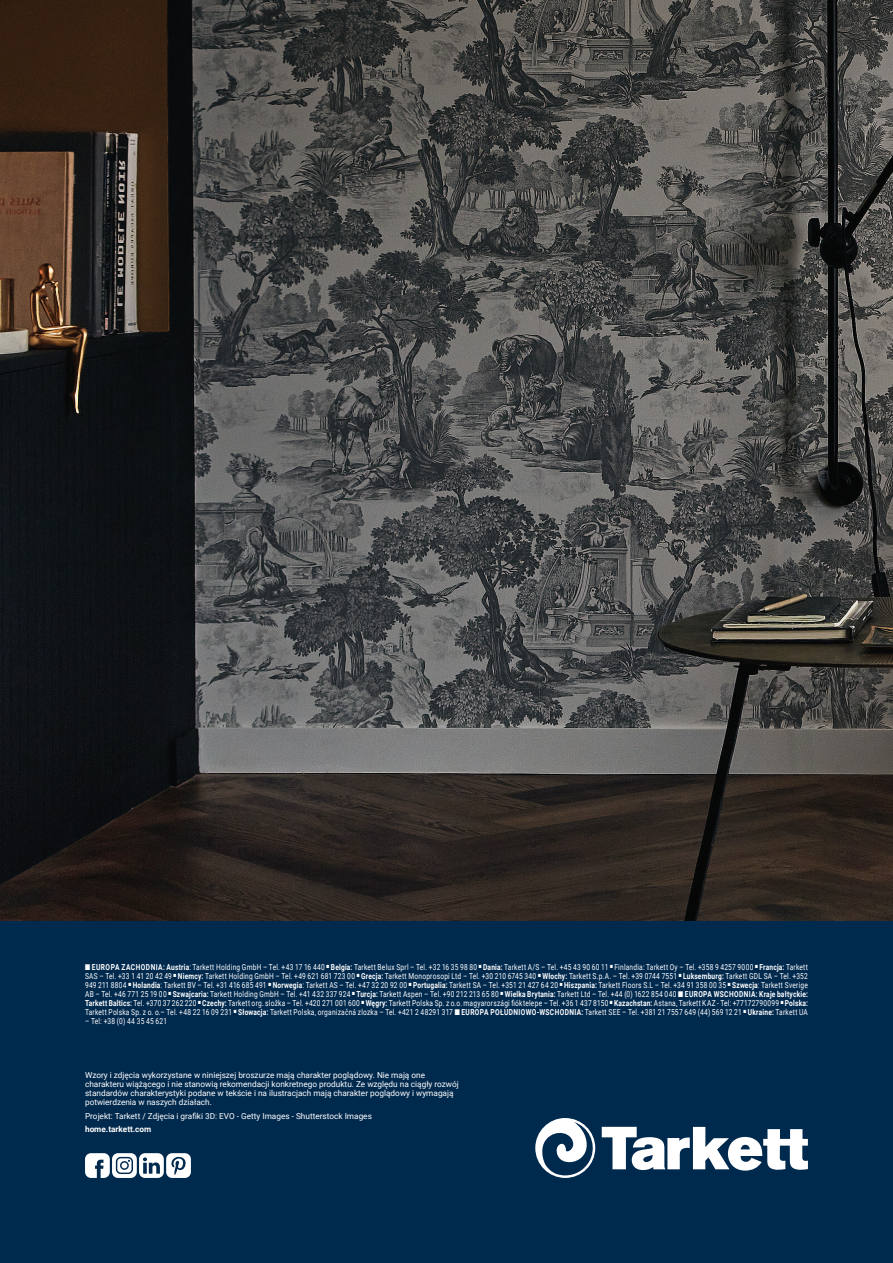
<style>
.page{position:relative;width:893px;height:1263px;background:#fff}
.page>*{position:absolute;margin:0;border:0;box-sizing:border-box;transform-origin:0 0}
.body{font:8.25px/9px "Roboto";color:#fff;text-align:justify;scale:.8 1}
.body-2{font:8.25px/9px "Roboto";color:#fff}
.body-3{font:8.25px "Roboto";letter-spacing:.035em;color:#fff;scale:.8 1}
.body-4{font:700 8.25px "Roboto";color:#fff}
.s1{font-weight:700}
</style>
<div class="page">
<img style="left:0;top:0;width:893px;height:921px">
<div style="left:0;top:921px;width:893px;height:342px;background:#00294e"></div>
<svg style="left:85px;top:1153px;width:106px;height:25px"></svg>
<svg style="left:602px;top:1127px;width:206px;height:43px"></svg>
<svg style="left:535px;top:1118px;width:61px;height:60px"></svg>
<p class="body" style="left:85px;top:962px;width:905px">■ <span class="s1">EUROPA ZACHODNIA: Austria</span>: Tarkett Holding GmbH – Tel. +43 17 16 440 ■ <span class="s1">Belgia:</span> Tarkett Belux Sprl – Tel. +32 16 35 98 80 ■ <span class="s1">Dania:</span> Tarkett A/S – Tel. +45 43 90 60 11 ■ Finlandia: Tarkett Oy – Tel. +358 9 4257 9000 ■ <span class="s1">Francja:</span> Tarkett SAS – Tel. +33 1 41 20 42 49 ■ <span class="s1">Niemcy:</span> Tarkett Holding GmbH – Tel. +49 621 681 723 00 ■ <span class="s1">Grecja:</span> Tarkett Monoprosopi Ltd – Tel. +30 210 6745 340 ■ <span class="s1">Włochy:</span> Tarkett S.p.A. – Tel. +39 0744 7551 ■ <span class="s1">Luksemburg:</span> Tarkett GDL SA – Tel. +352<br>949 211 8804 ■ <span class="s1">Holandia</span>: Tarkett BV – Tel. +31 416 685 491 ■ <span class="s1">Norwegia</span>: Tarkett AS – Tel. +47 32 20 92 00 ■ <span class="s1">Portugalia:</span> Tarkett SA – Tel. +351 21 427 64 20 ■ <span class="s1">Hiszpania:</span> Tarkett Floors S.L – Tel. +34 91 358 00 35 ■ <span class="s1">Szwecja</span>: Tarkett Sverige AB – Tel. +46 771 25 19 00 ■ <span class="s1">Szwajcaria:</span> Tarkett Holding GmbH – Tel. +41 432 337 924 ■ <span class="s1">Turcja:</span> Tarkett Aspen – Tel. +90 212 213 65 80 ■ <span class="s1">Wielka Brytania:</span> Tarkett Ltd – Tel. +44 (0) 1622 854 040 ■ <span class="s1">EUROPA WSCHODNIA: Kraje bałtyckie:<br>Tarkett Baltics:</span> Tel. +370 37 262 220 ■ <span class="s1">Czechy:</span> Tarkett org. složka – Tel. +420 271 001 600 ■ <span class="s1">Węgry:</span> Tarkett Polska Sp. z o.o. magyarországi fióktelepe – Tel. +36 1 437 8150 ■ <span class="s1">Kazachstan:</span> Astana, Tarkett KAZ - Tel: +77172790099 ■ <span class="s1">Polska:<br></span>Tarkett Polska Sp. z o. o.– Tel. +48 22 16 09 231 ■ <span class="s1">Słowacja:</span> Tarkett Polska, organizačná zlozka – Tel. +421 2 48291 317 ■ <span class="s1">EUROPA POŁUDNIOWO-WSCHODNIA:</span> Tarkett SEE – Tel. +381 21 7557 649 (44) 569 12 21 ■ <span class="s1">Ukraine:</span> Tarkett UA</p>
<p class="body-3" style="left:85px;top:1015px;width:104px">– Tel: +38 (0) 44 35 45 621</p>
<p class="body-2" style="left:85px;top:1071px;width:375px">Wzory i zdjęcia wykorzystane w niniejszej broszurze mają charakter poglądowy. Nie mają one charakteru wiążącego i nie stanowią rekomendacji konkretnego produktu. Ze względu na ciągły rozwój standardów charakterystyki podane w tekście i na ilustracjach mają charakter poglądowy i wymagają potwierdzenia w naszych działach.</p>
<p class="body-2" style="left:85px;top:1111px;width:288px">Projekt: Tarkett / Zdjęcia i grafiki 3D: EVO - Getty Images - Shutterstock Images</p>
<p class="body-4" style="left:85px;top:1123px;width:68px">home.tarkett.com</p>
</div>
